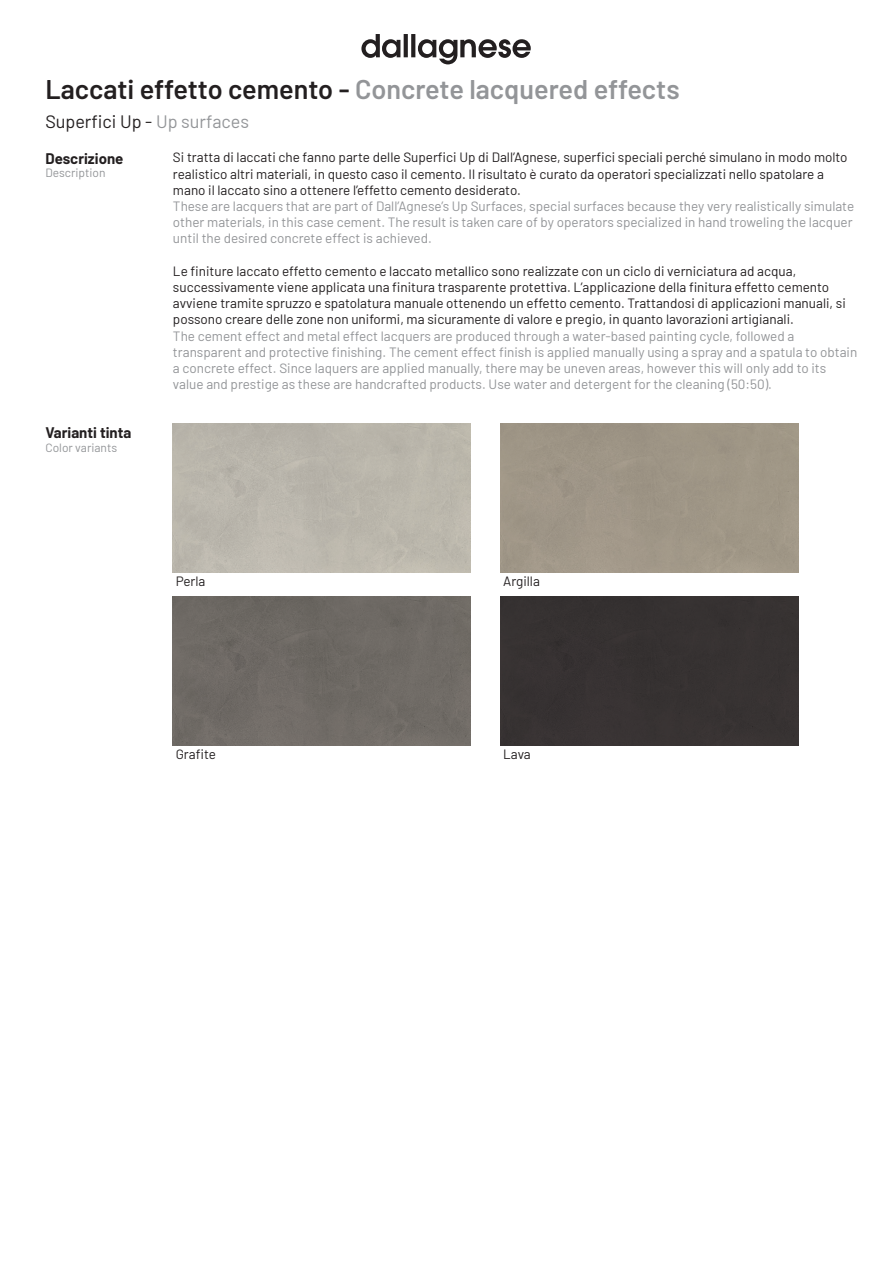
<style>
.page{position:relative;width:893px;height:1263px;background:#fff}
.page>*{position:absolute;margin:0;border:0;box-sizing:border-box;transform-origin:0 0}
.t1{font:600 27px "Barlow";color:#939598}
.t2{font:18px "Barlow";color:#231f20}
.t3{font:700 15px "Barlow";color:#231f20}
.t4{font:13.5px/16.2px "Barlow";color:#231f20}
.t5{font:13.5px/16.2px "Barlow";color:#939598;text-align:justify}
.t6{font:12px "Barlow";color:#939598}
.s1{color:#231f20}
.s2{color:#939598}
</style>
<div class="page">
<div style="left:173px;top:597px;width:298px;height:149px;background:#6f6a65"></div>
<div style="left:500px;top:597px;width:298px;height:149px;background:#373232"></div>
<svg style="left:361px;top:34px;width:170px;height:30px"></svg>
<p class="t1" style="left:45px;top:70px;width:636px"><span class="s1">Laccati effetto cemento -</span> Concrete lacquered effects</p>
<p class="t2" style="left:45px;top:108px;width:205px">Superfici Up - <span class="s2">Up surfaces</span></p>
<p class="t3" style="left:45px;top:147px;width:79px">Descrizione</p>
<p class="t6" style="left:45px;top:164px;width:62px">Description</p>
<p class="t3" style="left:45px;top:422px;width:87px">Varianti tinta</p>
<p class="t6" style="left:45px;top:439px;width:73px">Color variants</p>
<p class="t4" style="left:173px;top:148px;width:676px">Si tratta di laccati che fanno parte delle Superfici Up di Dall’Agnese, superfici speciali perché simulano in modo molto realistico altri materiali, in questo caso il cemento. Il risultato è curato da operatori specializzati nello spatolare a mano il laccato sino a ottenere l’effetto cemento desiderato.</p>
<p class="t5" style="left:173px;top:197px;width:683px">These are lacquers that are part of Dall’Agnese’s Up Surfaces, special surfaces because they very realistically simulate other materials, in this case cement. The result is taken care of by operators specialized in hand troweling the lacquer until the desired concrete effect is achieved.</p>
<p class="t4" style="left:173px;top:262px;width:674px">Le finiture laccato effetto cemento e laccato metallico sono realizzate con un ciclo di verniciatura ad acqua, successivamente viene applicata una finitura trasparente protettiva. L’applicazione della finitura effetto cemento avviene tramite spruzzo e spatolatura manuale ottenendo un effetto cemento. Trattandosi di applicazioni manuali, si possono creare delle zone non uniformi, ma sicuramente di valore e pregio, in quanto lavorazioni artigianali.</p>
<p class="t5" style="left:173px;top:327px;width:686px;text-align:left">The cement effect and metal effect lacquers are produced through a water-based painting cycle, followed a transparent and protective finishing. The cement effect finish is applied manually using a spray and a spatula to obtain a concrete effect. Since laquers are applied manually, there may be uneven areas, however this will only add to its value and prestige as these are handcrafted products. Use water and detergent for the cleaning (50:50).</p>
<p class="t4" style="left:176px;top:571px;width:31px">Perla</p>
<p class="t4" style="left:503px;top:571px;width:38px">Argilla</p>
<p class="t4" style="left:176px;top:745px;width:42px">Grafite</p>
<p class="t4" style="left:503px;top:745px;width:29px">Lava</p>
</div>
